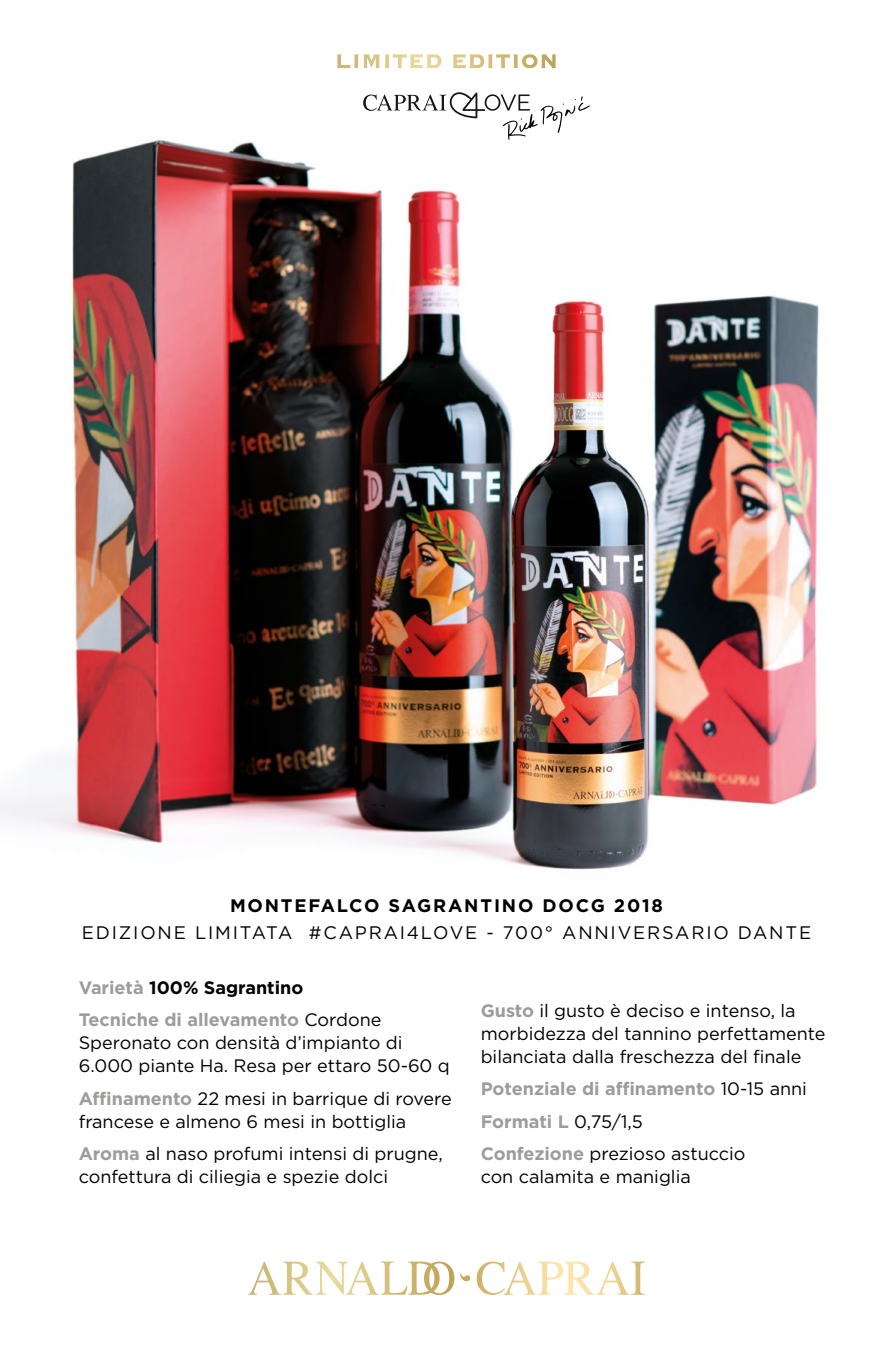
<style>
.page{position:relative;width:893px;height:1361px;background:#fff}
.page>*{position:absolute;margin:0;border:0;box-sizing:border-box;transform-origin:0 0}
.t1{font:18.15px "Gotham";letter-spacing:.1em;color:#000}
.t2{font:700 18.15px "Gotham";letter-spacing:.1em;color:#000}
.t3{font:18px/23.1px "Gotham";color:#000}
.t4{font:700 18px "Gotham";color:#9d9c98}
.t5{font:700 18px "Gotham";color:#000}
.s1{color:#9d9c98}
.s2{font-weight:700;color:#9d9c98}
.s3{font-weight:400;color:#000}
</style>
<div class="page">
<img style="left:0;top:140px;width:819px;height:730px">
<svg style="left:337px;top:54px;width:104px;height:15px"></svg>
<svg style="left:453px;top:54px;width:103px;height:15px"></svg>
<svg style="left:248px;top:1261px;width:206px;height:34px"></svg>
<svg style="left:460px;top:1273px;width:10px;height:9px"></svg>
<svg style="left:477px;top:1261px;width:168px;height:34px"></svg>
<svg style="left:363px;top:92px;width:227px;height:48px"></svg>
<p class="t2" style="left:230px;top:894px;width:434px">MONTEFALCO SAGRANTINO DOCG 2018</p>
<p class="t1" style="left:82px;top:920px;width:731px">EDIZIONE LIMITATA #CAPRAI4LOVE - 700° ANNIVERSARIO DANTE</p>
<p class="t5" style="left:79px;top:975px;width:226px"><span class="s1">Varietà</span> 100% Sagrantino</p>
<p class="t3" style="left:79px;top:1007px;width:373px"><span class="s2">Tecniche di allevamento</span> Cordone<br>Speronato con densità d’impianto di<br>6.000 piante Ha. Resa per ettaro 50-60 q</p>
<p class="t3" style="left:79px;top:1086px;width:374px"><span class="s2">Affinamento</span> 22 mesi in barrique di rovere francese e almeno 6 mesi in bottiglia</p>
<p class="t3" style="left:79px;top:1142px;width:366px"><span class="s2">Aroma</span> al naso profumi intensi di prugne, confettura di ciliegia e spezie dolci</p>
<p class="t3" style="left:481px;top:998px;width:346px"><span class="s2">Gusto</span> il gusto è deciso e intenso, la morbidezza del tannino perfettamente bilanciata dalla freschezza del finale</p>
<p class="t4" style="left:481px;top:1077px;width:328px">Potenziale di affinamento <span class="s3">10-15 anni</span></p>
<p class="t4" style="left:481px;top:1109px;width:164px">Formati L <span class="s3">0,75/1,5</span></p>
<p class="t3" style="left:481px;top:1142px;width:266px"><span class="s2">Confezione</span> prezioso astuccio</p>
<p class="t3" style="left:481px;top:1165px;width:212px">con calamita e maniglia</p>
</div>
